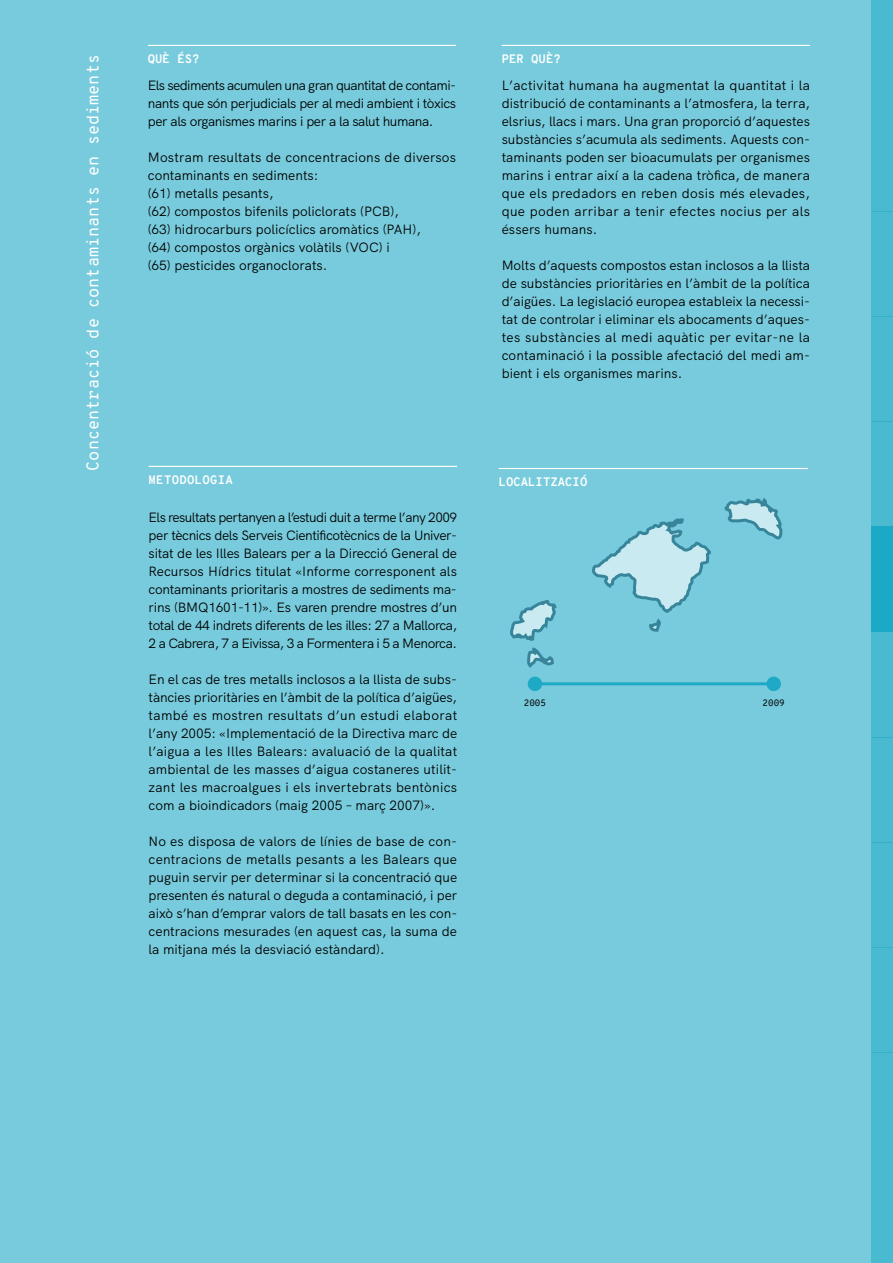
<style>
.page{position:relative;width:893px;height:1263px;background:#fff}
.page>*{position:absolute;margin:0;border:0;box-sizing:border-box;transform-origin:0 0}
.t1{font:16.5px "Overpass Mono";color:#fff}
.t2{font:13.5px/18px "HK Grotesk";color:#000;text-align:justify}
.t3{font:700 12px "Overpass Mono";color:#fff}
.t4{font:700 12px "Overpass Mono";letter-spacing:.025em;color:#fff}
.t5{font:9px "Overpass Mono";color:#000}
</style>
<div class="page">
<div style="left:1px;top:0;width:892px;height:1263px;background:#78cbdc"></div>
<div style="left:872px;top:0;width:21px;height:106px;background:#4abad1"></div>
<div style="left:872px;top:421px;width:21px;height:106px;background:#4abad1"></div>
<div style="left:872px;top:842px;width:21px;height:105px;background:#4abad1"></div>
<div style="left:872px;top:211px;width:21px;height:105px;background:#4abad1"></div>
<div style="left:872px;top:632px;width:21px;height:105px;background:#4abad1"></div>
<div style="left:872px;top:1053px;width:21px;height:105px;background:#4abad1"></div>
<div style="left:872px;top:106px;width:21px;height:105px;background:#4abad1"></div>
<div style="left:872px;top:527px;width:21px;height:105px;background:#1ca9c7"></div>
<div style="left:872px;top:947px;width:21px;height:106px;background:#4abad1"></div>
<div style="left:872px;top:316px;width:21px;height:106px;background:#4abad1"></div>
<div style="left:872px;top:737px;width:21px;height:105px;background:#4abad1"></div>
<div style="left:872px;top:1158px;width:21px;height:105px;background:#4abad1"></div>
<hr style="left:148px;top:45px;width:308px;height:1px;background:#fff">
<hr style="left:502px;top:45px;width:308px;height:1px;background:#fff">
<hr style="left:149px;top:466px;width:308px;height:1px;background:#fff">
<hr style="left:499px;top:468px;width:309px;height:1px;background:#fff">
<svg style="left:724px;top:498px;width:59px;height:42px"></svg>
<svg style="left:510px;top:600px;width:47px;height:68px"></svg>
<svg style="left:592px;top:518px;width:119px;height:114px"></svg>
<hr style="left:533px;top:682px;width:241px;height:3px;background:#1ea9c6">
<div style="left:766px;top:677px;width:15px;height:14px;background:#1ea9c6;border-radius:50%"></div>
<div style="left:528px;top:677px;width:14px;height:14px;background:#1ea9c6;border-radius:50%"></div>
<p class="t1" style="left:81px;top:471px;width:418px;rotate:-90deg">Concentració de contaminants en sediments</p>
<p class="t3" style="left:148px;top:50px;width:53px">QUÈ ÉS?</p>
<p class="t2" style="left:148px;top:75px;width:310px">Els sediments acumulen una gran quantitat de contami&shy;nants que són perjudicials per al medi ambient i tòxics per als organismes marins i per a la salut humana.</p>
<p class="t2" style="left:148px;top:147px;width:310px;text-align:left">Mostram resultats de concentracions de diversos contaminants en sediments:<br>(61) metalls pesants,<br>(62) compostos bifenils policlorats (PCB),<br>(63) hidrocarburs policíclics aromàtics (PAH),<br>(64) compostos orgànics volàtils (VOC) i<br>(65) pesticides organoclorats.</p>
<p class="t4" style="left:149px;top:471px;width:86px">METODOLOGIA</p>
<p class="t2" style="left:149px;top:507px;width:310px">Els resultats pertanyen a l’estudi duit a terme l’any 2009 per tècnics dels Serveis Cientificotècnics de la Univer&shy;sitat de les Illes Balears per a la Direcció General de Recursos Hídrics titulat «Informe corresponent als contaminants prioritaris a mostres de sediments ma&shy;rins (BMQ1601-11)». Es varen prendre mostres d’un total de 44 indrets diferents de les illes: 27 a Mallorca, 2 a Cabrera, 7 a Eivissa, 3 a Formentera i 5 a Menorca.</p>
<p class="t2" style="left:149px;top:669px;width:310px">En el cas de tres metalls inclosos a la llista de subs&shy;tàncies prioritàries en l’àmbit de la política d’aigües, també es mostren resultats d’un estudi elaborat l’any 2005: «Implementació de la Directiva marc de l’aigua a les Illes Balears: avaluació de la qualitat ambiental de les masses d’aigua costaneres utilit&shy;zant les macroalgues i els invertebrats bentònics com a bioindicadors (maig 2005 – març 2007)».</p>
<p class="t2" style="left:149px;top:831px;width:310px">No es disposa de valors de línies de base de con&shy;centracions de metalls pesants a les Balears que puguin servir per determinar si la concentració que presenten és natural o deguda a contaminació, i per això s’han d’emprar valors de tall basats en les con&shy;centracions mesurades (en aquest cas, la suma de la mitjana més la desviació estàndard).</p>
<p class="t3" style="left:502px;top:50px;width:61px">PER QUÈ?</p>
<p class="t2" style="left:502px;top:75px;width:310px">L’activitat humana ha augmentat la quantitat i la distribució de contaminants a l’atmosfera, la terra, elsrius, llacs i mars. Una gran proporció d’aquestes substàncies s’acumula als sediments. Aquests con&shy;taminants poden ser bioacumulats per organismes marins i entrar així a la cadena tròfica, de manera que els predadors en reben dosis més elevades, que poden arribar a tenir efectes nocius per als éssers humans.</p>
<p class="t2" style="left:502px;top:255px;width:310px">Molts d’aquests compostos estan inclosos a la llista de substàncies prioritàries en l’àmbit de la política d’aigües. La legislació europea estableix la necessi&shy;tat de controlar i eliminar els abocaments d’aques&shy;tes substàncies al medi aquàtic per evitar-ne la contaminació i la possible afectació del medi am&shy;bient i els organismes marins.</p>
<p class="t3" style="left:499px;top:473px;width:90px">LOCALITZACIÓ</p>
<p class="t5" style="left:524px;top:697px;width:24px">2005</p>
<p class="t5" style="left:763px;top:697px;width:24px">2009</p>
</div>
